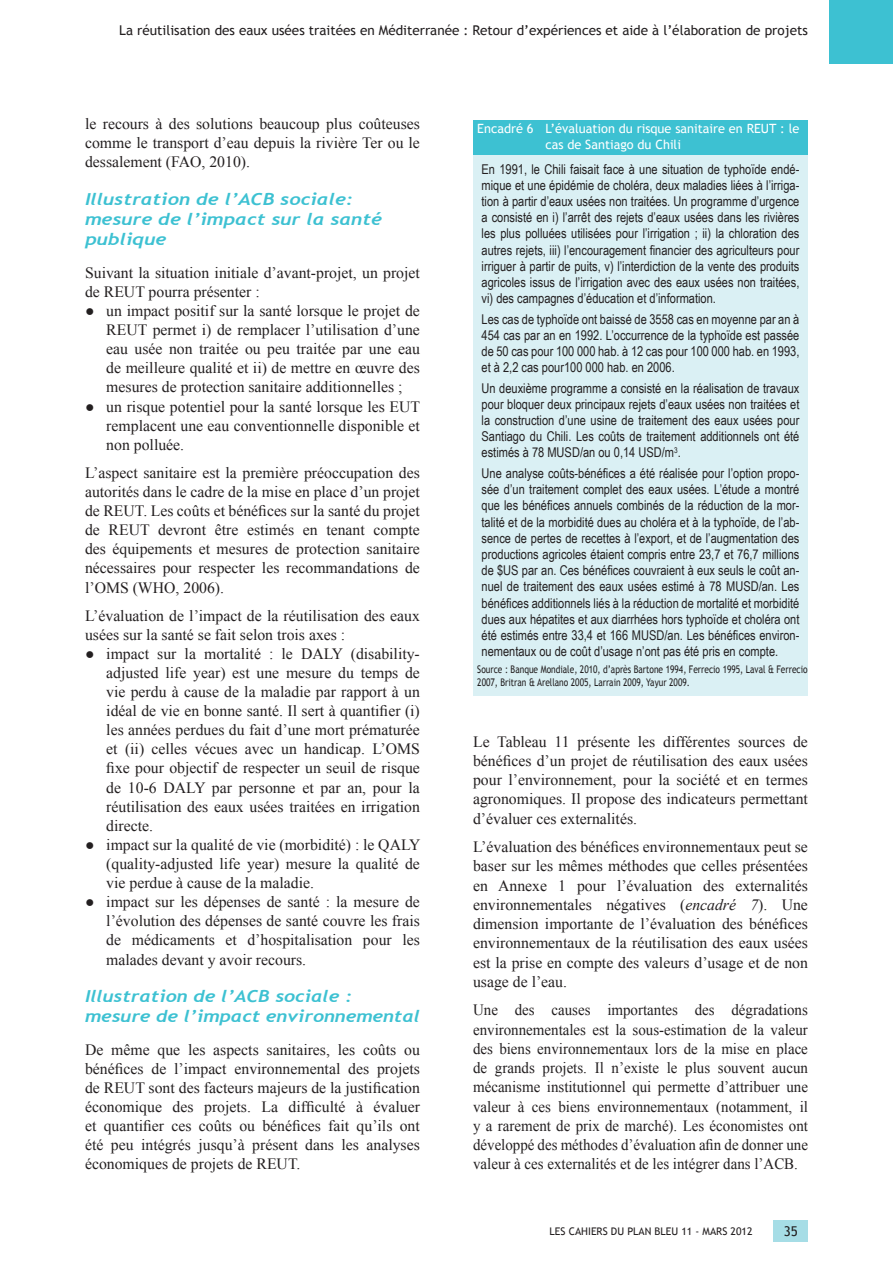
<style>
.page{position:relative;width:893px;height:1263px;background:#fff}
.page>*{position:absolute;margin:0;border:0;box-sizing:border-box;transform-origin:0 0}
.t1{font:italic 700 16.5px/20px "Trebuchet";color:#3dc1d2;scale:1.2 1}
.t2{font:italic 700 16.5px/20px "Trebuchet";color:#3dc1d2;scale:1.17 1}
.t3{font:15.75px/19px "Times New Roman";color:#231f20;text-align:justify}
.t4{font:15.75px/19.4px "Times New Roman";color:#231f20;text-align:justify;scale:.95 1}
.t5{font:13.5px/16.2px "Arial Narrow";color:#231f20;text-align:justify}
.t6{font:13.5px "Trebuchet MS";color:#231f20}
.t7{font:12.75px/15.3px "Trebuchet MS";color:#fff}
.t8{font:10.5px/12.6px "Trebuchet MS";color:#231f20;scale:.8 1}
.t9{font:10.5px "Trebuchet MS";color:#231f20}
.s1{font-family:"Arial Narrow"}
.s2{font-style:italic}
</style>
<div class="page">
<div style="left:829px;top:0;width:64px;height:64px;background:#3dc1d2"></div>
<div style="left:774px;top:1220px;width:34px;height:22px;background:#a6dde6"></div>
<div style="left:473px;top:120px;width:335px;height:35px;background:#3dc1d2"></div>
<div style="left:473px;top:155px;width:335px;height:541px;background:#daf0f4"></div>
<p class="t6" style="left:119px;top:23px;width:690px">La réutilisation des eaux usées traitées en Méditerranée : Retour d’expériences et aide à l’élaboration de projets</p>
<p class="t3" style="left:85px;top:114px;width:336px">le recours à des solutions beaucoup plus coûteuses comme le transport d’eau depuis la rivière Ter ou le dessalement (FAO, 2010).</p>
<p class="t1" style="left:85px;top:190px;width:249px">Illustration de l’ACB sociale: mesure de l’impact sur la santé publique</p>
<p class="t3" style="left:85px;top:263px;width:336px">Suivant la situation initiale d’avant-projet, un projet de REUT pourra présenter :</p>
<p class="t3" style="left:106px;top:301px;width:315px;text-indent:-21px"><span class="s1">●</span> un impact positif sur la santé lorsque le projet de REUT permet i) de remplacer l’utilisation d’une eau usée non traitée ou peu traitée par une eau de meilleure qualité et ii) de mettre en œuvre des mesures de protection sanitaire additionnelles ;</p>
<p class="t3" style="left:106px;top:396px;width:315px;text-indent:-21px"><span class="s1">●</span> un risque potentiel pour la santé lorsque les EUT remplacent une eau conventionnelle disponible et non polluée.</p>
<p class="t3" style="left:85px;top:463px;width:336px">L’aspect sanitaire est la première préoccupation des autorités dans le cadre de la mise en place d’un projet de REUT. Les coûts et bénéfices sur la santé du projet de REUT devront être estimés en tenant compte des équipements et mesures de protection sanitaire nécessaires pour respecter les recommandations de l’OMS (WHO, 2006).</p>
<p class="t3" style="left:85px;top:606px;width:336px">L’évaluation de l’impact de la réutilisation des eaux usées sur la santé se fait selon trois axes :</p>
<p class="t3" style="left:106px;top:644px;width:315px;text-indent:-21px"><span class="s1">●</span> impact sur la mortalité : le DALY (disability&shy;adjusted life year) est une mesure du temps de vie perdu à cause de la maladie par rapport à un idéal de vie en bonne santé. Il sert à quantifier (i) les années perdues du fait d’une mort prématurée et (ii) celles vécues avec un handicap. L’OMS fixe pour objectif de respecter un seuil de risque de 10-6 DALY par personne et par an, pour la réutilisation des eaux usées traitées en irrigation directe.</p>
<p class="t3" style="left:106px;top:835px;width:316px;text-indent:-21px"><span class="s1">●</span> impact sur la qualité de vie (morbidité) : le QALY (quality-adjusted life year) mesure la qualité de vie perdue à cause de la maladie.</p>
<p class="t3" style="left:106px;top:892px;width:315px;text-indent:-21px"><span class="s1">●</span> impact sur les dépenses de santé : la mesure de l’évolution des dépenses de santé couvre les frais de médicaments et d’hospitalisation pour les malades devant y avoir recours.</p>
<p class="t2" style="left:85px;top:987px;width:288px">Illustration de l’ACB sociale : mesure de l’impact environnemental</p>
<p class="t3" style="left:85px;top:1040px;width:336px">De même que les aspects sanitaires, les coûts ou bénéfices de l’impact environnemental des projets de REUT sont des facteurs majeurs de la justification économique des projets. La difficulté à évaluer et quantifier ces coûts ou bénéfices fait qu’ils ont été peu intégrés jusqu’à présent dans les analyses économiques de projets de REUT.</p>
<p class="t7" style="left:545px;top:121px;width:256px;text-indent:-68px">Encadré 6 L’évaluation du risque sanitaire en REUT : le cas de Santiago du Chili</p>
<p class="t5" style="left:482px;top:160px;width:319px">En 1991, le Chili faisait face à une situation de typhoïde endé&shy;mique et une épidémie de choléra, deux maladies liées à l’irriga&shy;tion à partir d’eaux usées non traitées. Un programme d’urgence a consisté en i) l’arrêt des rejets d’eaux usées dans les rivières les plus polluées utilisées pour l’irrigation ; ii) la chloration des autres rejets, iii) l’encouragement financier des agriculteurs pour irriguer à partir de puits, v) l’interdiction de la vente des produits agricoles issus de l’irrigation avec des eaux usées non traitées, vi) des campagnes d’éducation et d’information.</p>
<p class="t5" style="left:482px;top:310px;width:319px">Les cas de typhoïde ont baissé de 3558 cas en moyenne par an à 454 cas par an en 1992. L’occurrence de la typhoïde est passée de 50 cas pour 100 000 hab. à 12 cas pour 100 000 hab. en 1993, et à 2,2 cas pour100 000 hab. en 2006.</p>
<p class="t5" style="left:482px;top:379px;width:319px">Un deuxième programme a consisté en la réalisation de travaux pour bloquer deux principaux rejets d’eaux usées non traitées et la construction d’une usine de traitement des eaux usées pour Santiago du Chili. Les coûts de traitement additionnels ont été estimés à 78 MUSD/an ou 0,14 USD/m<sup>3</sup>.</p>
<p class="t5" style="left:482px;top:465px;width:319px">Une analyse coûts-bénéfices a été réalisée pour l’option propo&shy;sée d’un traitement complet des eaux usées. L’étude a montré que les bénéfices annuels combinés de la réduction de la mor&shy;talité et de la morbidité dues au choléra et à la typhoïde, de l’ab&shy;sence de pertes de recettes à l’export, et de l’augmentation des productions agricoles étaient compris entre 23,7 et 76,7 millions de $US par an. Ces bénéfices couvraient à eux seuls le coût an&shy;nuel de traitement des eaux usées estimé à 78 MUSD/an. Les bénéfices additionnels liés à la réduction de mortalité et morbidité dues aux hépatites et aux diarrhées hors typhoïde et choléra ont été estimés entre 33,4 et 166 MUSD/an. Les bénéfices environ&shy;nementaux ou de coût d’usage n’ont pas été pris en compte.</p>
<p class="t8" style="left:477px;top:663px;width:414px">Source : Banque Mondiale, 2010, d’après Bartone 1994, Ferrecio 1995, Laval &amp; Ferrecio<br>2007, Britran &amp; Arellano 2005, Larrain 2009, Yayur 2009.</p>
<p class="t3" style="left:473px;top:731px;width:336px">Le Tableau 11 présente les différentes sources de bénéfices d’un projet de réutilisation des eaux usées pour l’environnement, pour la société et en termes agronomiques. Il propose des indicateurs permettant d’évaluer ces externalités.</p>
<p class="t3" style="left:473px;top:837px;width:336px">L’évaluation des bénéfices environnementaux peut se baser sur les mêmes méthodes que celles présentées en Annexe 1 pour l’évaluation des externalités environnementales négatives (<span class="s2">encadré 7</span>). Une dimension importante de l’évaluation des bénéfices environnementaux de la réutilisation des eaux usées est la prise en compte des valeurs d’usage et de non usage de l’eau.</p>
<p class="t4" style="left:473px;top:1000px;width:354px">Une des causes importantes des dégradations environnementales est la sous-estimation de la valeur des biens environnementaux lors de la mise en place de grands projets. Il n’existe le plus souvent aucun mécanisme institutionnel qui permette d’attribuer une valeur à ces biens environnementaux (notamment, il y a rarement de prix de marché). Les économistes ont développé des méthodes d’évaluation afin de donner une valeur à ces externalités et de les intégrer dans l’ACB.</p>
<p class="t9" style="left:550px;top:1225px;width:168px">les cahiers du plan bleu 11 - MARS</p>
<p class="t9" style="left:731px;top:1225px;width:24px">2012</p>
<p class="t6" style="left:784px;top:1223px;width:16px">35</p>
</div>
